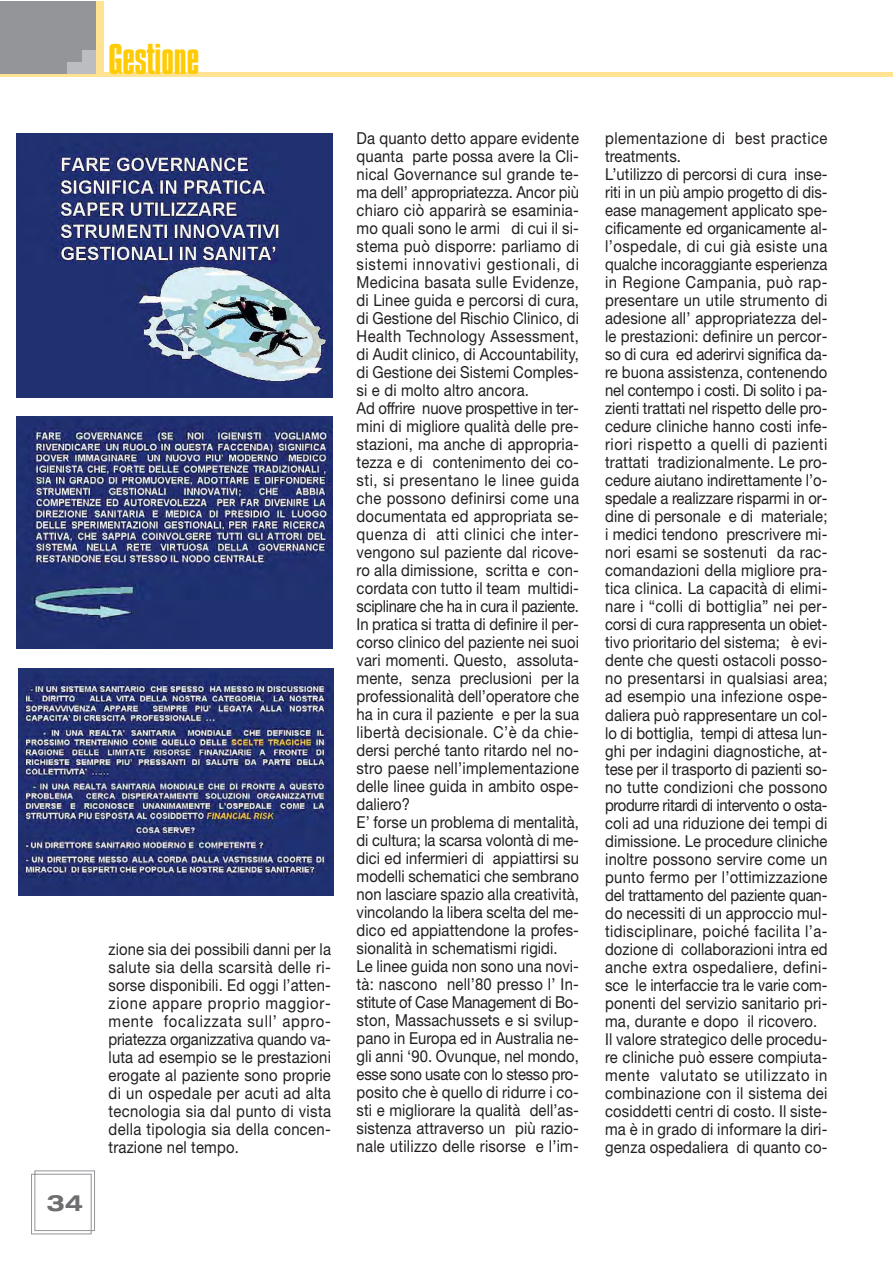
<style>
.page{position:relative;width:893px;height:1263px;background:#fff}
.page>*{position:absolute;margin:0;border:0;box-sizing:border-box;transform-origin:0 0}
.t1{font:45px "Compacta Plain";color:#ffcb04}
.t2{font:700 expanded 22.5px "Helvetica Neue";color:#6d6e70}
.t3{font:16.5px/18px "Helvetica Neue";letter-spacing:.01em;color:#231f20;scale:.9 1}
</style>
<div class="page">
<div style="left:95px;top:1px;width:9px;height:72px;background:#ffe292"></div>
<hr style="left:0;top:73px;width:893px;height:4px;background:#ffe292">
<div style="left:0;top:1px;width:96px;height:73px;background:#939598"></div>
<div style="left:67px;top:50px;width:29px;height:24px;background:#bbbdc0"></div>
<div style="left:64px;top:46px;width:17px;height:16px;background:#939598"></div>
<svg style="left:31px;top:1170px;width:64px;height:65px"></svg>
<img style="left:17px;top:134px;width:316px;height:263px">
<img style="left:17px;top:417px;width:316px;height:232px">
<img style="left:18px;top:669px;width:315px;height:226px">
<h2 class="t2" style="left:46px;top:1194px;width:38px">34</h2>
<h1 class="t1" style="left:108px;top:42px;width:92px">Gestione</h1>
<p class="t3" style="left:109px;top:941px;width:249px;text-align:justify">zione sia dei possibili danni per la salute sia della scarsità delle ri&shy;sorse disponibili. Ed oggi l’atten&shy;zione appare proprio maggior&shy;mente focalizzata sull’ appro&shy;priatezza organizzativa quando va&shy;luta ad esempio se le prestazioni erogate al paziente sono proprie di un ospedale per acuti ad alta tecnologia sia dal punto di vista della tipologia sia della concen&shy;trazione nel tempo.</p>
<p class="t3" style="left:357px;top:131px;width:249px">Da quanto detto appare evidente quanta parte possa avere la Cli&shy;nical Governance sul grande te&shy;ma dell’ appropriatezza. Ancor più chiaro ciò apparirà se esaminia&shy;mo quali sono le armi di cui il si&shy;stema può disporre: parliamo di sistemi innovativi gestionali, di Medicina basata sulle Evidenze, di Linee guida e percorsi di cura, di Gestione del Rischio Clinico, di Health Technology Assessment, di Audit clinico, di Accountability, di Gestione dei Sistemi Comples&shy;si e di molto altro ancora.<br>Ad offrire nuove prospettive in ter&shy;mini di migliore qualità delle pre&shy;stazioni, ma anche di appropria&shy;tezza e di contenimento dei co&shy;sti, si presentano le linee guida che possono definirsi come una documentata ed appropriata se&shy;quenza di atti clinici che inter&shy;vengono sul paziente dal ricove&shy;ro alla dimissione, scritta e con&shy;cordata con tutto il team multidi&shy;sciplinare che ha in cura il paziente.<br>In pratica si tratta di definire il per&shy;corso clinico del paziente nei suoi vari momenti. Questo, assoluta&shy;mente, senza preclusioni per la professionalità dell’operatore che ha in cura il paziente e per la sua libertà decisionale. C’è da chie&shy;dersi perché tanto ritardo nel no&shy;stro paese nell’implementazione delle linee guida in ambito ospe&shy;daliero?<br>E’ forse un problema di mentalità, di cultura; la scarsa volontà di me&shy;dici ed infermieri di appiattirsi su modelli schematici che sembrano non lasciare spazio alla creatività, vincolando la libera scelta del me&shy;dico ed appiattendone la profes&shy;sionalità in schematismi rigidi.<br>Le linee guida non sono una novi&shy;tà: nascono nell’80 presso l’ In&shy;stitute of Case Management di Bo&shy;ston, Massachussets e si svilup&shy;pano in Europa ed in Australia ne&shy;gli anni ‘90. Ovunque, nel mondo, esse sono usate con lo stesso pro&shy;posito che è quello di ridurre i co&shy;sti e migliorare la qualità dell’as&shy;sistenza attraverso un più razio&shy;nale utilizzo delle risorse e l’im-</p>
<p class="t3" style="left:605px;top:131px;width:249px">plementazione di best practice treatments.<br>L’utilizzo di percorsi di cura inse&shy;riti in un più ampio progetto di dis&shy;ease management applicato spe&shy;cificamente ed organicamente al&shy;l’ospedale, di cui già esiste una qualche incoraggiante esperienza in Regione Campania, può rap&shy;presentare un utile strumento di adesione all’ appropriatezza del&shy;le prestazioni: definire un percor&shy;so di cura ed aderirvi significa da&shy;re buona assistenza, contenendo nel contempo i costi. Di solito i pa&shy;zienti trattati nel rispetto delle pro&shy;cedure cliniche hanno costi infe&shy;riori rispetto a quelli di pazienti trattati tradizionalmente. Le pro&shy;cedure aiutano indirettamente l’o&shy;spedale a realizzare risparmi in or&shy;dine di personale e di materiale; i medici tendono prescrivere mi&shy;nori esami se sostenuti da rac&shy;comandazioni della migliore pra&shy;tica clinica. La capacità di elimi&shy;nare i “colli di bottiglia” nei per&shy;corsi di cura rappresenta un obiet&shy;tivo prioritario del sistema; è evi&shy;dente che questi ostacoli posso&shy;no presentarsi in qualsiasi area; ad esempio una infezione ospe&shy;daliera può rappresentare un col&shy;lo di bottiglia, tempi di attesa lun&shy;ghi per indagini diagnostiche, at&shy;tese per il trasporto di pazienti so&shy;no tutte condizioni che possono produrre ritardi di intervento o osta&shy;coli ad una riduzione dei tempi di dimissione. Le procedure cliniche inoltre possono servire come un punto fermo per l’ottimizzazione del trattamento del paziente quan&shy;do necessiti di un approccio mul&shy;tidisciplinare, poiché facilita l’a&shy;dozione di collaborazioni intra ed anche extra ospedaliere, defini&shy;sce le interfaccie tra le varie com&shy;ponenti del servizio sanitario pri&shy;ma, durante e dopo il ricovero.<br>Il valore strategico delle procedu&shy;re cliniche può essere compiuta&shy;mente valutato se utilizzato in combinazione con il sistema dei cosiddetti centri di costo. Il siste&shy;ma è in grado di informare la diri&shy;genza ospedaliera di quanto co-</p>
</div>
